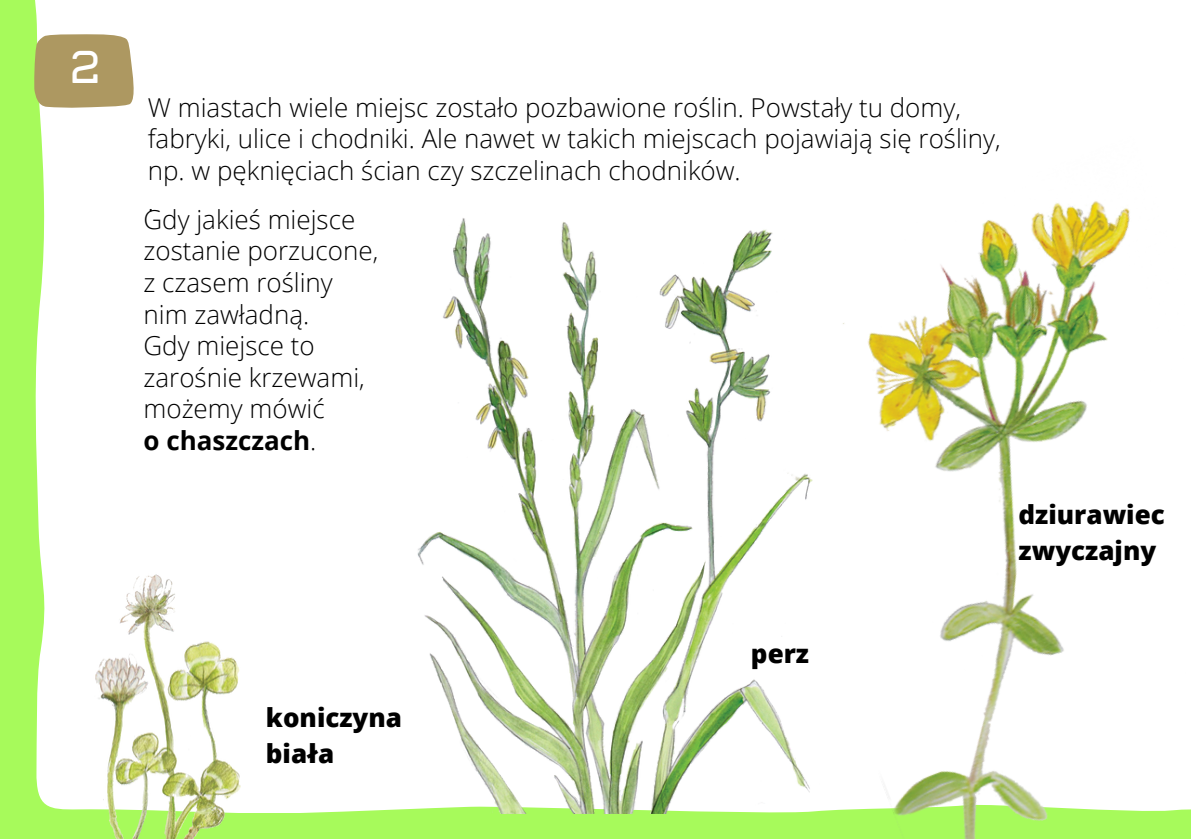
<style>
.page{position:relative;width:1191px;height:839px;background:#fff}
.page>*{position:absolute;margin:0;border:0;box-sizing:border-box;transform-origin:0 0}
.t1{font:500 37.8px "ADA Hybrid";color:#fff}
.t2{font:300 26px/31.6px "Open Sans";color:#000}
.t3{font:800 26px/36px "Open Sans";color:#000}
.t4{font:700 26px "Open Sans";color:#000}
.s1{font-weight:300}
</style>
<div class="page">
<div style="left:0;top:0;width:1191px;height:838px;background:#a7fa5b"></div>
<div style="left:35px;top:0;width:1156px;height:812px;background:#fff"></div>
<img style="left:697px;top:135px;width:494px;height:703px">
<img style="left:73px;top:566px;width:168px;height:272px">
<svg style="left:34px;top:34px;width:102px;height:74px;background:#b3a16d"></svg>
<img style="left:416px;top:211px;width:405px;height:602px">
<h1 class="t1" style="left:71px;top:51px;width:30px">2</h1>
<p class="t1" style="left:74px;top:51px;width:25px">1</p>
<p class="t2" style="left:148px;top:91px;width:854px">W miastach wiele miejsc zostało pozbawione roślin. Powstały tu domy, fabryki, ulice i chodniki. Ale nawet w takich miejscach pojawiają się rośliny, np. w pęknięciach ścian czy szczelinach chodników.</p>
<p class="t2" style="left:148px;top:185px;width:8px">.</p>
<p class="t2" style="left:143px;top:203px;width:236px">Gdy jakieś miejsce zostanie porzucone, z czasem rośliny</p>
<p class="t2" style="left:143px;top:297px;width:167px">nim zawładną.</p>
<p class="t2" style="left:143px;top:329px;width:223px">Gdy miejsce to zarośnie krzewami, możemy mówić</p>
<h1 class="t4" style="left:143px;top:422px;width:174px">o chaszczach<span class="s1">.</span></h1>
<p class="t3" style="left:1019px;top:496px;width:148px">dziurawiec zwyczajny</p>
<p class="t3" style="left:266px;top:699px;width:138px">koniczyna biała</p>
<p class="t3" style="left:751px;top:635px;width:60px">perz</p>
</div>
